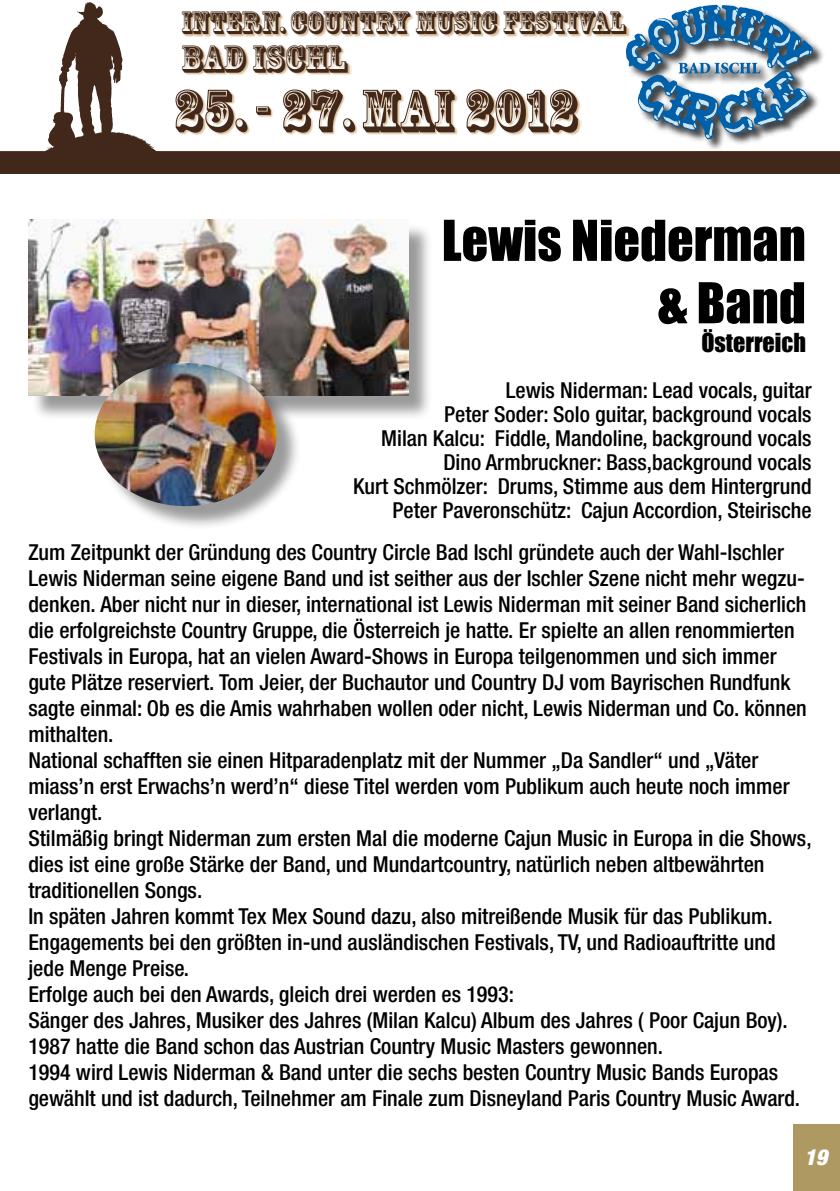
<style>
.page{position:relative;width:840px;height:1191px;background:#fff}
.page>*{position:absolute;margin:0;border:0;box-sizing:border-box;transform-origin:0 0}
.t1{font:56.6px "Rosewood Std";color:#41281b}
.t2{font:52px/62.4px "Impact";color:#000;text-align:right}
.t3{font:36.2px "Rosewood Std";color:#41281b}
.t4{font:30px "Rosewood Std";color:#41281b}
.t5{font:24px "Impact";color:#000}
.t6{font:500 condensed 22px/26px "Helvetica Neue LT Std";color:#000}
.t7{font:italic 900 condensed 22px "Helvetica Neue LT Std";color:#fff}
</style>
<div class="page">
<svg style="left:0;top:2px;width:839px;height:171px"></svg>
<img style="left:622px;top:2px;width:204px;height:152px">
<svg style="left:625px;top:5px;width:187px;height:134px"></svg>
<img style="left:181px;top:6px;width:449px;height:38px">
<img style="left:172px;top:79px;width:409px;height:68px">
<img style="left:181px;top:38px;width:170px;height:45px">
<div style="left:792px;top:1124px;width:47px;height:67px;background:#ae9962"></div>
<div style="left:31px;top:223px;width:402px;height:198px;background:#000;opacity:.4"></div>
<img style="left:28px;top:220px;width:380px;height:175px">
<div style="left:98px;top:366px;width:203px;height:165px;background:#000;opacity:.4"></div>
<img style="left:95px;top:363px;width:181px;height:143px">
<h3 class="t4" style="left:181px;top:5px;width:446px">INTERN. COUNTRY MUSIC FESTIVAL</h3>
<h3 class="t3" style="left:181px;top:37px;width:168px">BAD ISCHL</h3>
<h1 class="t1" style="left:172px;top:77px;width:405px">25. - 27. MAI 2012</h1>
<h2 class="t2" style="left:441px;top:208px;width:365px">Lewis Niederman &amp; Band</h2>
<p class="t5" style="left:701px;top:324px;width:106px">Österreich</p>
<p class="t6" style="left:353px;top:378px;width:459px;line-height:24px;text-align:right">Lewis Niderman: Lead vocals, guitar<br>Peter Soder: Solo guitar, background vocals<br>Milan Kalcu: Fiddle, Mandoline, background vocals Dino Armbruckner: Bass,background vocals<br>Kurt Schmölzer: Drums, Stimme aus dem Hintergrund Peter Paveronschütz: Cajun Accordion, Steirische</p>
<p class="t6" style="left:28px;top:539px;width:784px">Zum Zeitpunkt der Gründung des Country Circle Bad Ischl gründete auch der Wahl-Ischler Lewis Niderman seine eigene Band und ist seither aus der Ischler Szene nicht mehr wegzu&shy;denken. Aber nicht nur in dieser, international ist Lewis Niderman mit seiner Band sicherlich die erfolgreichste Country Gruppe, die Österreich je hatte. Er spielte an allen renommierten Festivals in Europa, hat an vielen Award-Shows in Europa teilgenommen und sich immer gute Plätze reserviert. Tom Jeier, der Buchautor und Country DJ vom Bayrischen Rundfunk sagte einmal: Ob es die Amis wahrhaben wollen oder nicht, Lewis Niderman und Co. können mithalten.<br>National schafften sie einen Hitparadenplatz mit der Nummer „Da Sandler“ und „Väter miass’n erst Erwachs’n werd’n“ diese Titel werden vom Publikum auch heute noch immer verlangt.<br>Stilmäßig bringt Niderman zum ersten Mal die moderne Cajun Music in Europa in die Shows, dies ist eine große Stärke der Band, und Mundartcountry, natürlich neben altbewährten traditionellen Songs.<br>In späten Jahren kommt Tex Mex Sound dazu, also mitreißende Musik für das Publikum.<br>Engagements bei den größten in-und ausländischen Festivals, TV, und Radioauftritte und jede Menge Preise.<br>Erfolge auch bei den Awards, gleich drei werden es 1993:<br>Sänger des Jahres, Musiker des Jahres (Milan Kalcu) Album des Jahres ( Poor Cajun Boy).<br>1987 hatte die Band schon das Austrian Country Music Masters gewonnen.<br>1994 wird Lewis Niderman &amp; Band unter die sechs besten Country Music Bands Europas gewählt und ist dadurch, Teilnehmer am Finale zum Disneyland Paris Country Music Award.</p>
<p class="t7" style="left:804px;top:1143px;width:24px">19</p>
</div>
